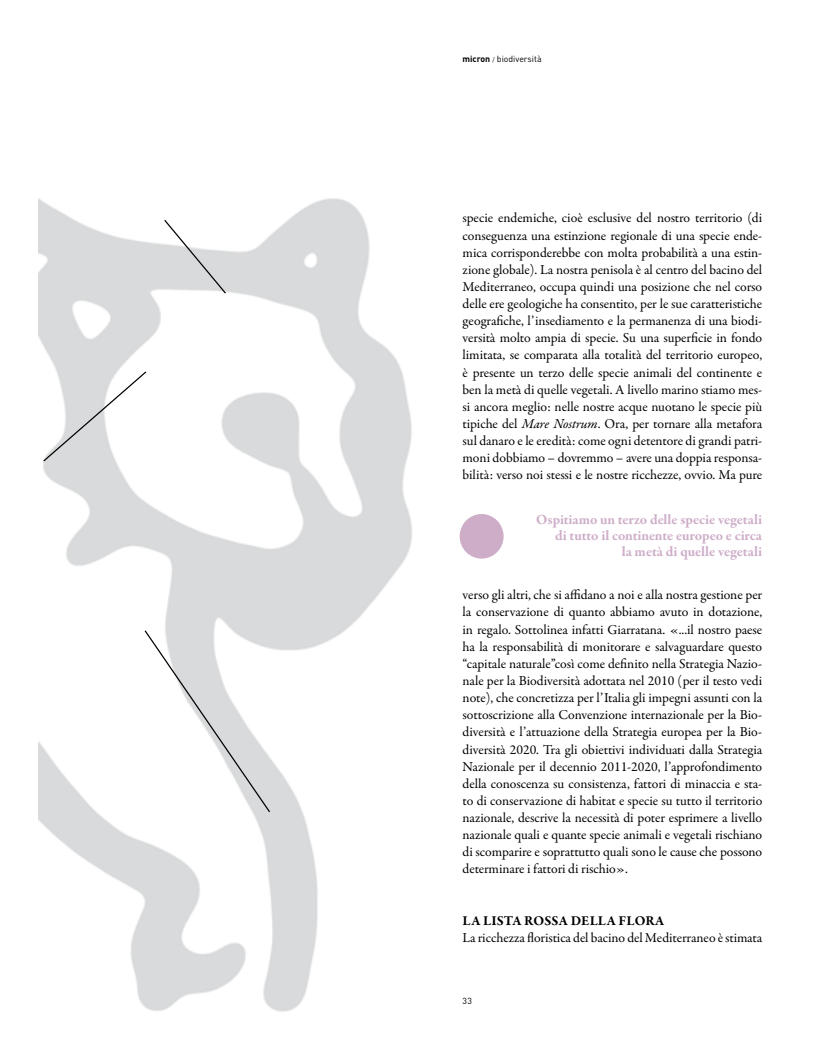
<style>
.page{position:relative;width:833px;height:1053px;background:#fff}
.page>*{position:absolute;margin:0;border:0;box-sizing:border-box;transform-origin:0 0}
.t1{font:700 14.38px/16.2px "Garamond Premr Pro";letter-spacing:-.005em;color:#ceadc8;text-align:right}
.t2{font:13.75px/17.1px "Garamond Premr Pro";letter-spacing:-.005em;color:#000;text-align:justify}
.t3{font:700 13.75px "Garamond Premr Pro";letter-spacing:.01em;color:#000}
.t4{font:8.75px "DIN";color:#000}
.s1{font-weight:700}
.s2{font-size:6.25px}
.s3{font-style:italic}
</style>
<div class="page">
<img style="left:39px;top:198px;width:455px;height:814px">
<div style="left:459px;top:514px;width:44px;height:44px;background:#ceadc8;border-radius:50%"></div>
<svg style="left:144px;top:629px;width:127px;height:184px"></svg>
<svg style="left:163px;top:219px;width:64px;height:75px"></svg>
<svg style="left:42px;top:370px;width:105px;height:92px"></svg>
<p class="t4" style="left:462px;top:54px;width:81px"><span class="s1">micron</span> <span class="s2">/</span> biodiversità</p>
<p class="t2" style="left:462px;top:210px;width:301px">specie endemiche, cioè esclusive del nostro territorio (di conseguenza una estinzione regionale di una specie ende&shy;mica corrisponderebbe con molta probabilità a una estin&shy;zione globale). La nostra penisola è al centro del bacino del Mediterraneo, occupa quindi una posizione che nel corso delle ere geologiche ha consentito, per le sue caratteristiche geografiche, l’insediamento e la permanenza di una biodi&shy;versità molto ampia di specie. Su una superficie in fondo limitata, se comparata alla totalità del territorio europeo, è presente un terzo delle specie animali del continente e ben la metà di quelle vegetali. A livello marino stiamo mes&shy;si ancora meglio: nelle nostre acque nuotano le specie più tipiche del <span class="s3">Mare Nostrum</span>. Ora, per tornare alla metafora sul danaro e le eredità: come ogni detentore di grandi patri&shy;moni dobbiamo – dovremmo – avere una doppia responsa&shy;bilità: verso noi stessi e le nostre ricchezze, ovvio. Ma pure</p>
<p class="t1" style="left:536px;top:511px;width:227px">Ospitiamo un terzo delle specie vegetali di tutto il continente europeo e circa<br>la metà di quelle vegetali</p>
<p class="t2" style="left:462px;top:586px;width:301px">verso gli altri, che si affidano a noi e alla nostra gestione per la conservazione di quanto abbiamo avuto in dotazione, in regalo. Sottolinea infatti Giarratana. «...il nostro paese ha la responsabilità di monitorare e salvaguardare questo “capitale naturale”così come definito nella Strategia Nazio&shy;nale per la Biodiversità adottata nel 2010 (per il testo vedi note), che concretizza per l’Italia gli impegni assunti con la sottoscrizione alla Convenzione internazionale per la Bio&shy;diversità e l’attuazione della Strategia europea per la Bio&shy;diversità 2020. Tra gli obiettivi individuati dalla Strategia Nazionale per il decennio 2011-2020, l’approfondimento della conoscenza su consistenza, fattori di minaccia e sta&shy;to di conservazione di habitat e specie su tutto il territorio nazionale, descrive la necessità di poter esprimere a livello nazionale quali e quante specie animali e vegetali rischiano di scomparire e soprattutto quali sono le cause che possono determinare i fattori di rischio».</p>
<p class="t3" style="left:462px;top:912px;width:91px">La Lista Rossa</p>
<p class="t3" style="left:571px;top:912px;width:85px">della flora</p>
<p class="t2" style="left:462px;top:929px;width:301px">La ricchezza floristica del bacino del Mediterraneo è stimata</p>
<p class="t4" style="left:462px;top:995px;width:11px">33</p>
</div>
